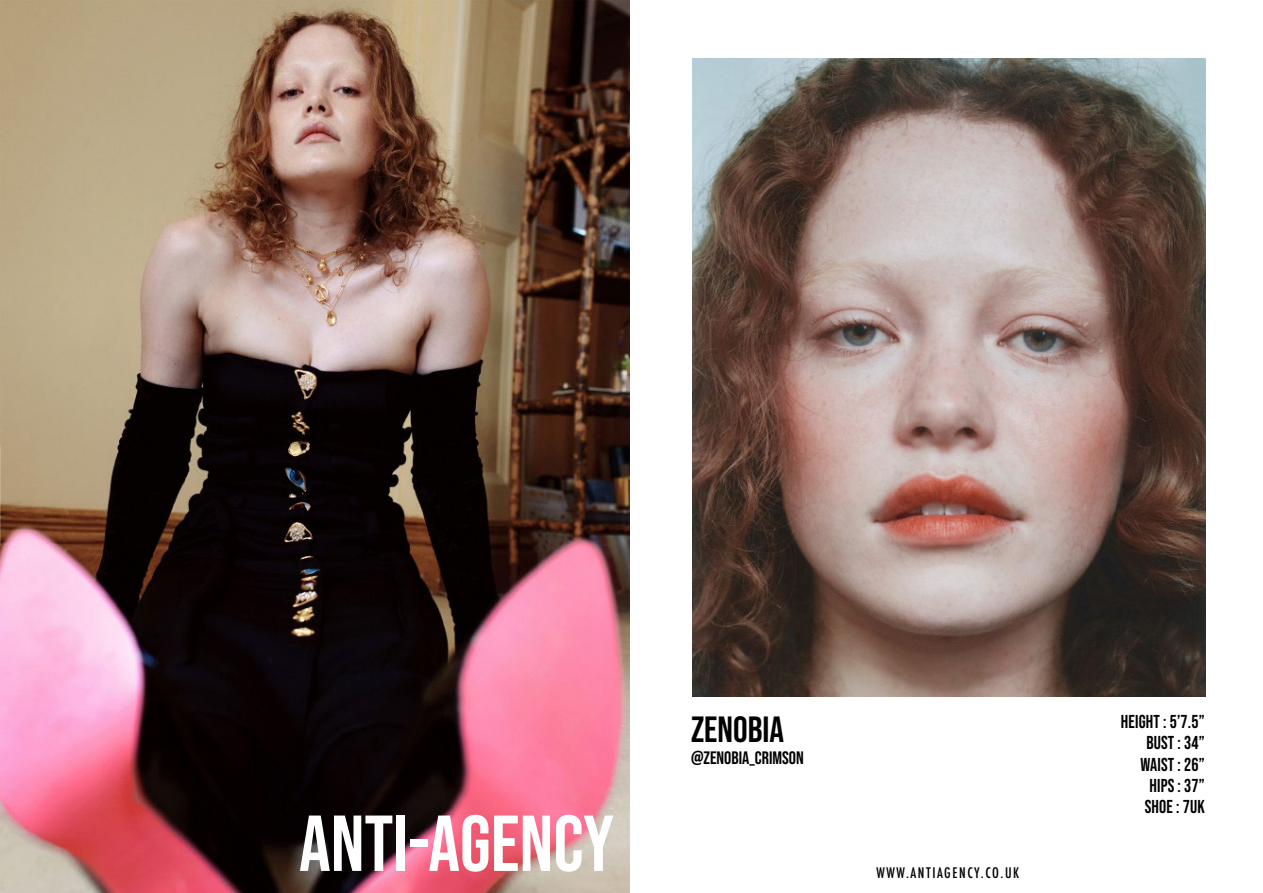
<style>
.page{position:relative;width:1263px;height:893px;background:#fff}
.page>*{position:absolute;margin:0;border:0;box-sizing:border-box;transform-origin:0 0}
.t1{font:79.05px "Bebas Neue";color:#fff}
.t2{font:36.45px "Bebas Neue";color:#000}
.t3{font:18.75px/21.3px "Bebas Neue";letter-spacing:.01em;color:#000;text-align:right;scale:.95 1}
.t4{font:18px "Bebas Neue";color:#000}
.t5{font:500 condensed 14.1px "Futura";letter-spacing:.11em;color:#000}
</style>
<div class="page">
<img style="left:0;top:0;width:629px;height:893px">
<img style="left:692px;top:58px;width:514px;height:638px">
<h1 class="t1" style="left:299px;top:799px;width:317px">ANTI-AGENCY</h1>
<h2 class="t2" style="left:691px;top:709px;width:94px">ZENOBIA</h2>
<p class="t3" style="left:1121px;top:711px;width:90px">HEIGHT : 5’7.5”<br>BUST : 34”<br>WAIST : 26”<br>HIPS : 37”<br>SHOE : 7UK</p>
<p class="t4" style="left:691px;top:748px;width:114px">@ZENOBIA_CRIMSON</p>
<p class="t5" style="left:877px;top:864px;width:144px">WWW.ANTIAGENCY.CO.UK</p>
</div>
